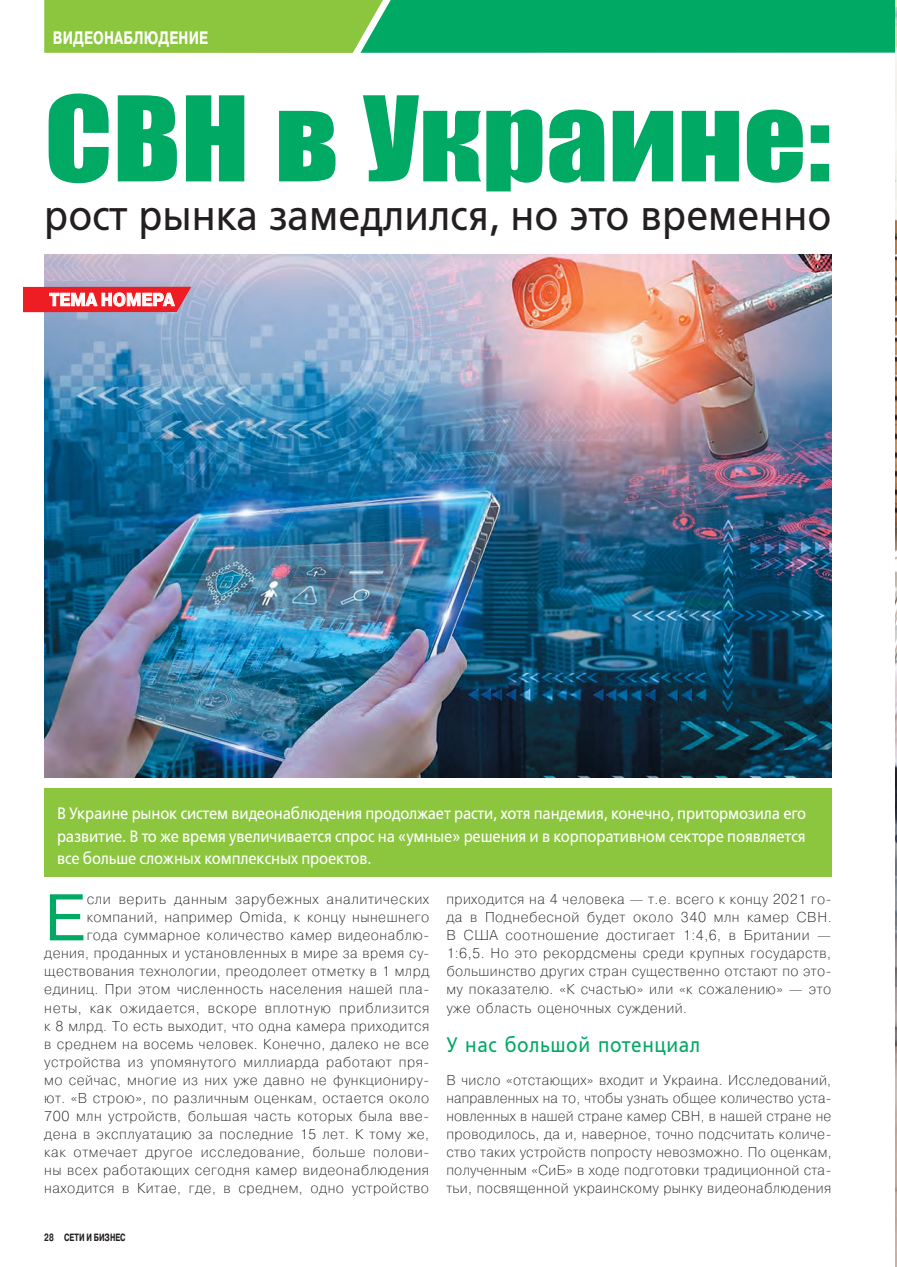
<style>
.page{position:relative;width:897px;height:1267px;background:#fff}
.page>*{position:absolute;margin:0;border:0;box-sizing:border-box;transform-origin:0 0}
.Заглавие{font:108.75px "Impact";color:#00a964;scale:1.13 1}
.Текст_Буквица_GREP{font:65.7px "Pragmatica";color:#00a964}
.Заглавие-2{font:42.9px "Free Set";color:#231f20;scale:.92 1}
.Подзаголовок{font:21px "Free Set";letter-spacing:.035em;color:#00a964;scale:.9 1}
.Верхний_кол_L{font:700 18px "Pragmatica";letter-spacing:.01em;color:#fff;scale:.75 1}
.Верхний_кол_L-2{font:700 18px "Pragmatica";letter-spacing:.01em;color:#fff;scale:.9 1}
.Анотация_Rediz_GREP{font:16.5px/22.5px "Free Set";letter-spacing:-.01em;color:#fff;text-align:justify;scale:.9 1}
.Текст_Буквица_GREP-2{font:200 14.25px/18px "Pragmatica";letter-spacing:.035em;color:#231f20;text-align:right}
.Текст_osn_GREP{font:200 14.25px/18px "Pragmatica";letter-spacing:.025em;color:#231f20;text-align:justify}
.Номер_стр_L{font:700 10.5px "Pragmatica";color:#231f20;scale:.7 1}
</style>
<div class="page">
<div style="left:44px;top:788px;width:787px;height:88px;background:#8bc63e"></div>
<img style="left:44px;top:254px;width:787px;height:523px">
<svg style="left:23px;top:287px;width:168px;height:25px;background:#ed474d"></svg>
<img style="left:895px;top:53px;width:1px;height:1211px">
<svg style="left:44px;top:0;width:853px;height:53px;background:#38b557"></svg>
<p class="Верхний_кол_L" style="left:53px;top:26px;width:208px">ВИДЕОНАБЛЮДЕНИЕ</p>
<p class="Заглавие" style="left:44px;top:54px;width:698px">СВН в Украине:</p>
<p class="Заглавие-2" style="left:44px;top:189px;width:857px">рост рынка замедлился, но это временно</p>
<p class="Верхний_кол_L-2" style="left:49px;top:288px;width:140px">ТЕМА НОМЕРА</p>
<p class="Анотация_Rediz_GREP" style="left:57px;top:802px;width:833px">В Украине рынок систем видеонаблюдения продолжает расти, хотя пандемия, конечно, притормозила его развитие. В то же время увеличивается спрос на «умные» решения и в корпоративном секторе появляется все больше сложных комплексных проектов.</p>
<p class="Текст_Буквица_GREP-2" style="left:44px;top:890px;width:387px">сли верить данным зарубежных аналитических компаний, например Omida, к концу нынешнего<br>года суммарное количество камер видеонаблю&shy;дения, проданных и установленных в мире за время су&shy;ществования технологии, преодолеет отметку в 1 млрд единиц. При этом численность населения нашей пла&shy;неты, как ожидается, вскоре вплотную приблизится к 8 млрд. То есть выходит, что одна камера приходится в среднем на восемь человек. Конечно, далеко не все устройства из упомянутого миллиарда работают пря&shy;мо сейчас, многие из них уже давно не функциониру&shy;ют. «В строю», по различным оценкам, остается около 700 млн устройств, большая часть которых была вве&shy;дена в эксплуатацию за последние 15 лет. К тому же, как отмечает другое исследование, больше полови&shy;ны всех работающих сегодня камер видеонаблюдения находится в Китае, где, в среднем, одно устройство</p>
<p class="Текст_Буквица_GREP-2" style="left:446px;top:890px;width:386px;text-align:justify">приходится на 4 человека — т.е. всего к концу 2021 го&shy;да в Поднебесной будет около 340 млн камер СВН.<br>В США соотношение достигает 1:4,6, в Британии — 1:6,5. Но это рекордсмены среди крупных государств, большинство других стран существенно отстают по это&shy;му показателю. «К счастью» или «к сожалению» — это уже область оценочных суждений.</p>
<p class="Текст_Буквица_GREP" style="left:44px;top:877px;width:42px">Е</p>
<p class="Подзаголовок" style="left:446px;top:1031px;width:283px">У нас большой потенциал</p>
<p class="Текст_osn_GREP" style="left:446px;top:1070px;width:386px">В число «отстающих» входит и Украина. Исследований, направленных на то, чтобы узнать общее количество уста&shy;новленных в нашей стране камер СВН, в нашей стране не проводилось, да и, наверное, точно подсчитать количе&shy;ство таких устройств попросту невозможно. По оценкам, полученным «СиБ» в ходе подготовки традиционной ста&shy;тьи, посвященной украинскому рынку видеонаблюдения</p>
<p class="Номер_стр_L" style="left:44px;top:1230px;width:118px">28 СЕТИ И БИЗНЕС</p>
</div>
